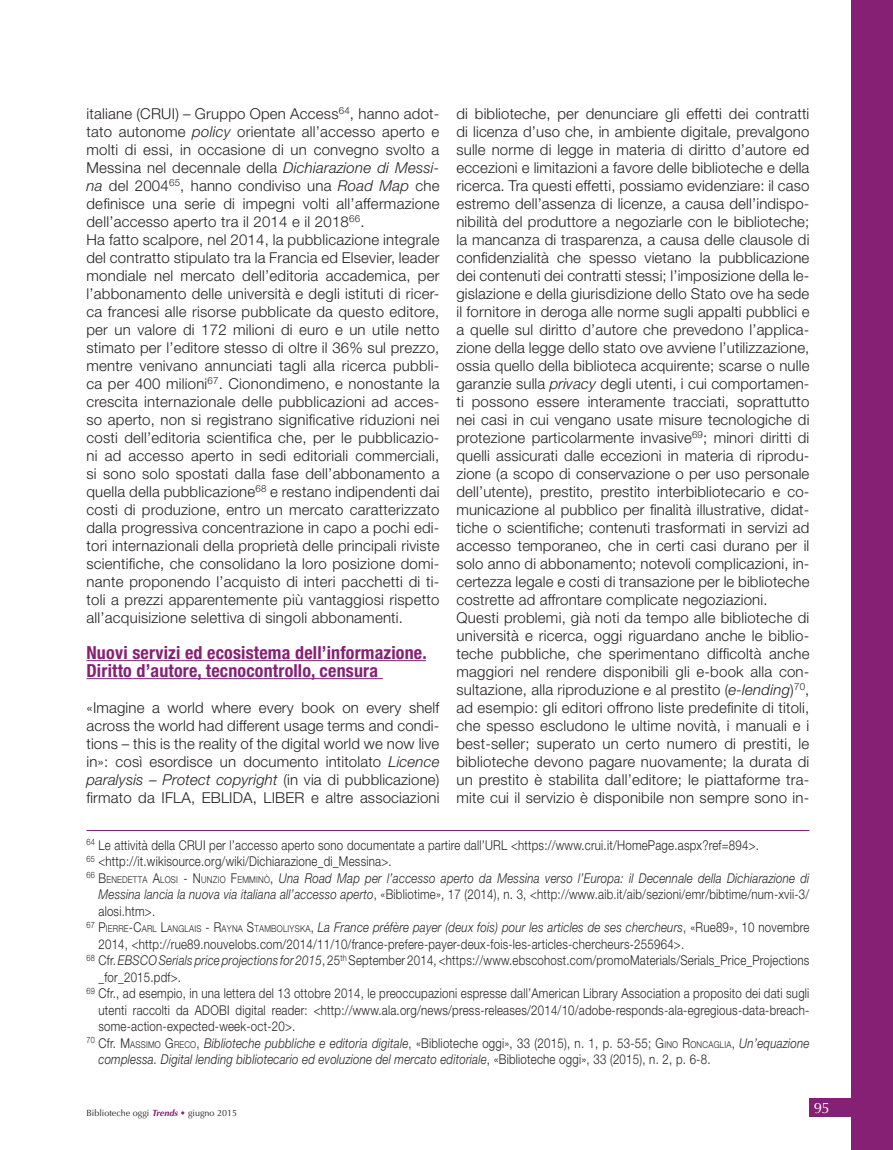
<style>
.page{position:relative;width:893px;height:1150px;background:#fff}
.page>*{position:absolute;margin:0;border:0;box-sizing:border-box;transform-origin:0 0}
.t1{font:700 condensed 18px/18px "Helvetica Neue LT Std";letter-spacing:.01em;color:#862074}
.t2{font:300 15px/18px "Helvetica Neue LT Std";letter-spacing:.015em;color:#231f20}
.t3{font:15px "Optima";color:#fff}
.t4{font:300 13.5px "Helvetica Neue LT Std";letter-spacing:.02em;color:#231f20;scale:.85 1}
.t5{font:italic 300 13.5px "Helvetica Neue LT Std";letter-spacing:.02em;color:#231f20;scale:.85 1}
.t6{font:9px "Optima";color:#231f20}
.s1{font-style:italic}
.s2{font-style:normal}
.s3{font-style:normal;font-size:9.45px}
.s4{font-weight:700;font-style:italic;color:#862074}
.s5{font-weight:700;color:#862074}
</style>
<div class="page">
<div style="left:809px;top:1098px;width:84px;height:18px;background:#862074"></div>
<div style="left:852px;top:0;width:41px;height:1149px;background:#862074"></div>
<hr style="left:86px;top:660px;width:340px;height:1px;background:#862074">
<hr style="left:86px;top:678px;width:297px;height:1px;background:#862074">
<hr style="left:86px;top:829px;width:723px;height:2px;background:#862074">
<p class="t2" style="left:86px;top:104px;width:354px">italiane (CRUI) – Gruppo Open Access<sup>64</sup>, hanno adot&shy;tato autonome <span class="s1">policy</span> orientate all’accesso aperto e molti di essi, in occasione di un convegno svolto a Messina nel decennale della <span class="s1">Dichiarazione di Messi&shy;na</span> del 2004<sup>65</sup>, hanno condiviso una <span class="s1">Road Map</span> che definisce una serie di impegni volti all’affermazione dell’accesso aperto tra il 2014 e il 2018<sup>66</sup>.<br>Ha fatto scalpore, nel 2014, la pubblicazione integrale del contratto stipulato tra la Francia ed Elsevier, leader mondiale nel mercato dell’editoria accademica, per l’abbonamento delle università e degli istituti di ricer&shy;ca francesi alle risorse pubblicate da questo editore, per un valore di 172 milioni di euro e un utile netto stimato per l’editore stesso di oltre il 36% sul prezzo, mentre venivano annunciati tagli alla ricerca pubbli&shy;ca per 400 milioni<sup>67</sup>. Cionondimeno, e nonostante la crescita internazionale delle pubblicazioni ad acces&shy;so aperto, non si registrano significative riduzioni nei costi dell’editoria scientifica che, per le pubblicazio&shy;ni ad accesso aperto in sedi editoriali commerciali, si sono solo spostati dalla fase dell’abbonamento a quella della pubblicazione<sup>68</sup> e restano indipendenti dai costi di produzione, entro un mercato caratterizzato dalla progressiva concentrazione in capo a pochi edi&shy;tori internazionali della proprietà delle principali riviste scientifiche, che consolidano la loro posizione domi&shy;nante proponendo l’acquisto di interi pacchetti di ti&shy;toli a prezzi apparentemente più vantaggiosi rispetto all’acquisizione selettiva di singoli abbonamenti.</p>
<p class="t1" style="left:86px;top:643px;width:342px">Nuovi servizi ed ecosistema dell’informazione.<br>Diritto d’autore, tecnocontrollo, censura</p>
<p class="t2" style="left:86px;top:698px;width:354px;text-align:justify">«Imagine a world where every book on every shelf across the world had different usage terms and condi&shy;tions – this is the reality of the digital world we now live in»: così esordisce un documento intitolato <span class="s1">Licence paralysis – Protect copyright</span> (in via di pubblicazione) firmato da IFLA, EBLIDA, LIBER e altre associazioni</p>
<p class="t2" style="left:456px;top:104px;width:354px">di biblioteche, per denunciare gli effetti dei contratti di licenza d’uso che, in ambiente digitale, prevalgono sulle norme di legge in materia di diritto d’autore ed eccezioni e limitazioni a favore delle biblioteche e della ricerca. Tra questi effetti, possiamo evidenziare: il caso estremo dell’assenza di licenze, a causa dell’indispo&shy;nibilità del produttore a negoziarle con le biblioteche; la mancanza di trasparenza, a causa delle clausole di confidenzialità che spesso vietano la pubblicazione dei contenuti dei contratti stessi; l’imposizione della le&shy;gislazione e della giurisdizione dello Stato ove ha sede il fornitore in deroga alle norme sugli appalti pubblici e a quelle sul diritto d’autore che prevedono l’applica&shy;zione della legge dello stato ove avviene l’utilizzazione, ossia quello della biblioteca acquirente; scarse o nulle garanzie sulla <span class="s1">privacy</span> degli utenti, i cui comportamen&shy;ti possono essere interamente tracciati, soprattutto nei casi in cui vengano usate misure tecnologiche di protezione particolarmente invasive<sup>69</sup>; minori diritti di quelli assicurati dalle eccezioni in materia di riprodu&shy;zione (a scopo di conservazione o per uso personale dell’utente), prestito, prestito interbibliotecario e co&shy;municazione al pubblico per finalità illustrative, didat&shy;tiche o scientifiche; contenuti trasformati in servizi ad accesso temporaneo, che in certi casi durano per il solo anno di abbonamento; notevoli complicazioni, in&shy;certezza legale e costi di transazione per le biblioteche costrette ad affrontare complicate negoziazioni.<br>Questi problemi, già noti da tempo alle biblioteche di università e ricerca, oggi riguardano anche le biblio&shy;teche pubbliche, che sperimentano difficoltà anche maggiori nel rendere disponibili gli e-book alla con&shy;sultazione, alla riproduzione e al prestito (<span class="s1">e-lending</span>)<sup>70</sup>, ad esempio: gli editori offrono liste predefinite di titoli, che spesso escludono le ultime novità, i manuali e i best-seller; superato un certo numero di prestiti, le biblioteche devono pagare nuovamente; la durata di un prestito è stabilita dall’editore; le piattaforme tra&shy;mite cui il servizio è disponibile non sempre sono in-</p>
<p class="t4" style="left:86px;top:836px;width:479px"><sup>64</sup> Le attività della CRUI per l’accesso aperto sono documentate a partire dall’url</p>
<p class="t4" style="left:511px;top:836px;width:293px">&lt;https://www.crui.it/HomePage.aspx?ref=894&gt;.</p>
<p class="t4" style="left:86px;top:853px;width:360px"><sup>65</sup> &lt;http://it.wikisource.org/wiki/Dichiarazione_di_Messina&gt;.</p>
<p class="t5" style="left:86px;top:869px;width:852px"><sup>66</sup> <span class="s2">B</span><span class="s3">ENEDETTA</span> <span class="s2">A</span><span class="s3">LOSI</span> <span class="s2">- N</span> <span class="s3">UNZIO</span> <span class="s2">F</span><span class="s3">EMM INÒ</span><span class="s2">,</span> Una Road Map per l’accesso aperto da Messina verso l’Europa: il Decennale della Dichiarazione di</p>
<p class="t4" style="left:98px;top:886px;width:838px"><span class="s1">Messina lancia la nuova via italiana all’accesso aperto</span>, «Bibliotime», 17 (2014), n. 3, &lt;http://www.aib.it/aib/sezioni/emr/bibtime/num-xvii-3/</p>
<p class="t4" style="left:98px;top:902px;width:68px">alosi.htm&gt;.</p>
<p class="t5" style="left:86px;top:919px;width:852px"><sup>67</sup> <span class="s2">P</span><span class="s3">IERRE</span><span class="s2">-C</span><span class="s3">ARL</span> <span class="s2">L</span><span class="s3">ANGLAIS</span> <span class="s2">- R</span><span class="s3">AYNA</span> <span class="s2">S</span><span class="s3">TAMBOLIYSKA</span><span class="s2">,</span> La France préfère payer (deux fois) pour les articles de ses chercheurs<span class="s2">, «Rue89», 10 novembre</span></p>
<p class="t4" style="left:98px;top:935px;width:691px">2014, &lt;http://rue89.nouvelobs.com/2014/11/10/france-prefere-payer-deux-fois-les-articles-chercheurs-255964&gt;.</p>
<p class="t4" style="left:86px;top:952px;width:852px"><sup>68</sup> Cfr. <span class="s1">EBSCO Serials price projections for 2015</span>, 25<sup>th</sup> September 2014, &lt;https://www.ebscohost.com/promoMaterials/Serials_Price_Projections</p>
<p class="t4" style="left:98px;top:968px;width:99px">_for_2015.pdf&gt;.</p>
<p class="t4" style="left:86px;top:985px;width:852px"><sup>69</sup> Cfr., ad esempio, in una lettera del 13 ottobre 2014, le preoccupazioni espresse dall’American Library Association a proposito dei dati sugli</p>
<p class="t4" style="left:98px;top:1001px;width:838px">utenti raccolti da ADOBI digital reader: &lt;http://www.ala.org/news/press-releases/2014/10/adobe-responds-ala-egregious-data-breach-</p>
<p class="t4" style="left:98px;top:1018px;width:233px">some-action-expected-week-oct-20&gt;.</p>
<p class="t5" style="left:86px;top:1034px;width:852px"><sup>70</sup> <span class="s2">Cfr.</span> <span class="s2">M</span><span class="s3">ASSIMO</span> <span class="s2">G</span><span class="s3">RECO</span><span class="s2">,</span> Biblioteche pubbliche e editoria digitale<span class="s2">, «Biblioteche oggi», 33 (2015), n. 1, p. 53-55;</span> <span class="s2">G</span><span class="s3">INO</span> <span class="s2">R</span><span class="s3">ONCAGLIA</span><span class="s2">,</span> Un’equazione</p>
<p class="t5" style="left:98px;top:1051px;width:721px">complessa. Digital lending bibliotecario ed evoluzione del mercato editoriale<span class="s2">, «Biblioteche oggi», 33 (2015), n. 2, p. 6-8.</span></p>
<p class="t6" style="left:86px;top:1107px;width:152px">Biblioteche oggi <span class="s4">Trends</span> <span class="s5">•</span> giugno 2015</p>
<p class="t3" style="left:814px;top:1098px;width:18px">95</p>
</div>
